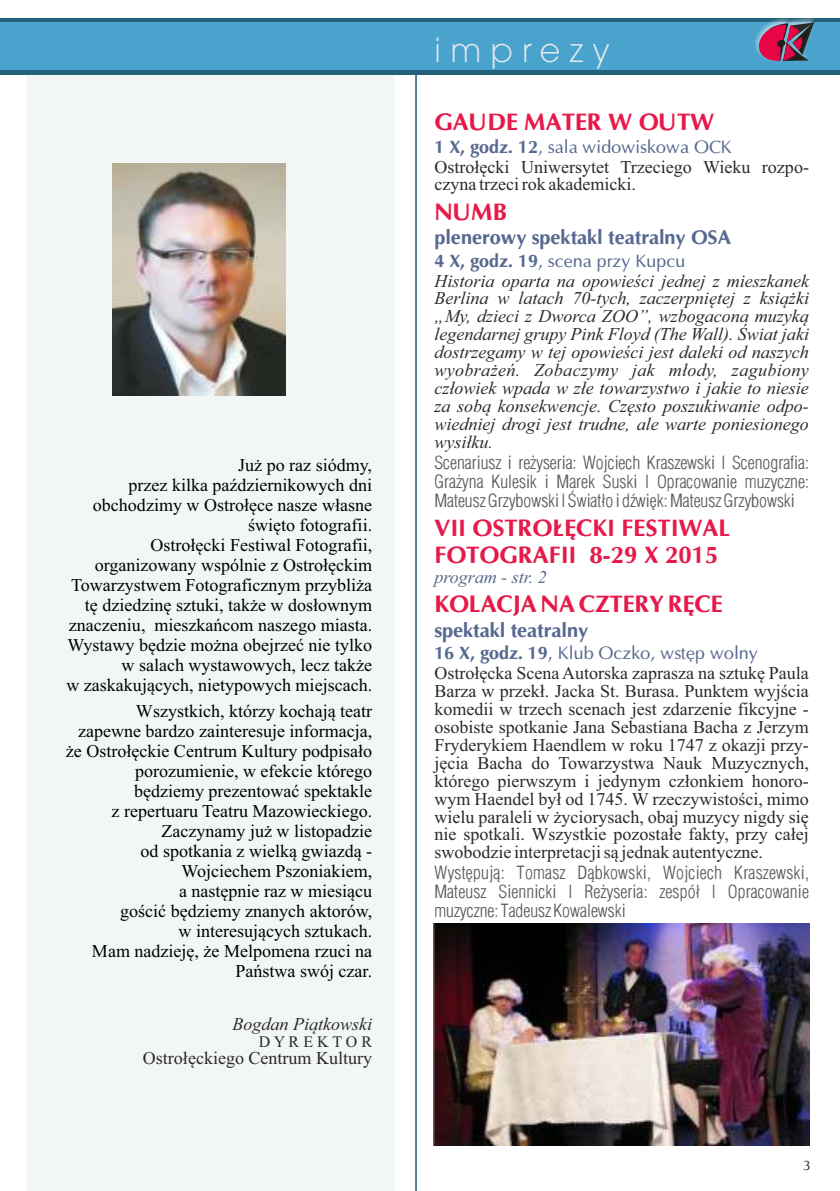
<style>
.page{position:relative;width:840px;height:1191px;background:#fff}
.page>*{position:absolute;margin:0;border:0;box-sizing:border-box;transform-origin:0 0}
.t1{font:32px "EFN Straight New";letter-spacing:.29em;color:#e6ebf0}
.t2{font:700 24px/26.6px "Ottawapl";color:#e61a4a}
.t3{font:700 20px "Ottawapl";color:#57698f}
.t4{font:18px/20px "Times New Roman";color:#000;text-align:right}
.t5{font:18px/18px "Times New Roman";color:#2b2929}
.t6{font:italic 18px/18px "Times New Roman";color:#2b2929;text-align:justify}
.t7{font:18px/18.8px "Switz Cond Lightpl";color:#5c5c5c;text-align:justify}
.t8{font:18px "Ottawapl";color:#57698f}
.t9{font:italic 18px "Times New Roman";color:#57698f}
.t10{font:16px "Times New Roman";color:#2b2929}
.t11{font:14px "Ottawapl";color:#2b2929}
.s1{font-weight:700}
</style>
<div class="page">
<div style="left:27px;top:18px;width:368px;height:1173px;background:#f2f7f5"></div>
<img style="left:112px;top:164px;width:173px;height:231px">
<hr style="left:415px;top:69px;width:1px;height:1122px;background:#386b87">
<div style="left:0;top:18px;width:839px;height:57px;background:#24617d"></div>
<div style="left:0;top:23px;width:839px;height:47px;background:#4aa3cc"></div>
<div style="left:753px;top:18px;width:60px;height:44px;background:#fff;opacity:.49"></div>
<svg style="left:749px;top:21px;width:65px;height:40px"></svg>
<img style="left:433px;top:923px;width:376px;height:222px">
<p class="t4" style="left:66px;top:457px;width:307px">Już po raz siódmy,<br>przez kilka październikowych dni obchodzimy w Ostrołęce nasze własne święto fotografii.<br>Ostrołęcki Festiwal Fotografii, organizowany wspólnie z Ostrołęckim Towarzystwem Fotograficznym przybliża tę dziedzinę sztuki, także w dosłownym znaczeniu, mieszkańcom naszego miasta.<br>Wystawy będzie można obejrzeć nie tylko w salach wystawowych, lecz także<br>w zaskakujących, nietypowych miejscach.</p>
<p class="t4" style="left:66px;top:703px;width:307px">Wszystkich, którzy kochają teatr<br>zapewne bardzo zainteresuje informacja, że Ostrołęckie Centrum Kultury podpisało porozumienie, w efekcie którego będziemy prezentować spektakle<br>z repertuaru Teatru Mazowieckiego.<br>Zaczynamy już w listopadzie<br>od spotkania z wielką gwiazdą -<br>Wojciechem Pszoniakiem,<br>a następnie raz w miesiącu<br>gościć będziemy znanych aktorów,<br>w interesujących sztukach.<br>Mam nadzieję, że Melpomena rzuci na<br>Państwa swój czar.</p>
<p class="t6" style="left:232px;top:1017px;width:141px">Bogdan Piątkowski</p>
<p class="t10" style="left:258px;top:1035px;width:115px">D Y R E K T O R</p>
<p class="t5" style="left:143px;top:1051px;width:230px">Ostrołęckiego Centrum Kultury</p>
<h1 class="t1" style="left:434px;top:38px;width:176px">imprezy</h1>
<h2 class="t2" style="left:434px;top:111px;width:281px">GAUDE MATER W OUTW</h2>
<p class="t8" style="left:434px;top:139px;width:299px"><span class="s1">1 X, godz. 12</span>, sala widowiskowa OCK</p>
<p class="t5" style="left:434px;top:159px;width:376px">Ostrołęcki Uniwersytet Trzeciego Wieku rozpo&shy;czyna trzeci rok akademicki.</p>
<h2 class="t2" style="left:434px;top:201px;width:74px">NUMB</h2>
<p class="t3" style="left:434px;top:229px;width:298px">plenerowy spektakl teatralny OSA</p>
<p class="t8" style="left:434px;top:253px;width:252px"><span class="s1">4 X, godz. 19</span>, scena przy Kupcu</p>
<p class="t6" style="left:434px;top:273px;width:376px">Historia oparta na opowieści jednej z mieszkanek Berlina w latach 70-tych, zaczerpniętej z książki „My, dzieci z Dworca ZOO”, wzbogacona muzyką legendarnej grupy Pink Floyd (The Wall). Świat jaki dostrzegamy w tej opowieści jest daleki od naszych wyobrażeń. Zobaczymy jak młody, zagubiony człowiek wpada w złe towarzystwo i jakie to niesie za sobą konsekwencje. Często poszukiwanie odpo&shy;wiedniej drogi jest trudne, ale warte poniesionego wysiłku.</p>
<p class="t7" style="left:434px;top:454px;width:376px">Scenariusz i reżyseria: Wojciech Kraszewski l Scenografia:<br>Grażyna Kulesik i Marek Suski l Opracowanie muzyczne:<br>Mateusz Grzybowski l Światło i dźwięk: Mateusz Grzybowski</p>
<h2 class="t2" style="left:434px;top:517px;width:297px">VII OSTROŁĘCKI FESTIWAL<br>FOTOGRAFII 8-29 X 2015</h2>
<p class="t9" style="left:434px;top:570px;width:114px">program - str. 2</p>
<h2 class="t2" style="left:434px;top:593px;width:290px">KOLACJA NA CZTERY RĘCE</h2>
<p class="t3" style="left:434px;top:621px;width:155px">spektakl teatralny</p>
<p class="t8" style="left:434px;top:645px;width:325px"><span class="s1">16 X, godz. 19</span>, Klub Oczko, wstęp wolny</p>
<p class="t5" style="left:434px;top:665px;width:376px;text-align:justify">Ostrołęcka Scena Autorska zaprasza na sztukę Paula Barza w przekł. Jacka St. Burasa. Punktem wyjścia komedii w trzech scenach jest zdarzenie fikcyjne - osobiste spotkanie Jana Sebastiana Bacha z Jerzym Fryderykiem Haendlem w roku 1747 z okazji przy&shy;jęcia Bacha do Towarzystwa Nauk Muzycznych, którego pierwszym i jedynym członkiem honoro&shy;wym Haendel był od 1745. W rzeczywistości, mimo wielu paraleli w życiorysach, obaj muzycy nigdy się nie spotkali. Wszystkie pozostałe fakty, przy całej swobodzie interpretacji są jednak autentyczne.</p>
<p class="t7" style="left:434px;top:864px;width:376px">Występują: Tomasz Dąbkowski, Wojciech Kraszewski, Mateusz Siennicki l Reżyseria: zespół l Opracowanie muzyczne: Tadeusz Kowalewski</p>
<p class="t11" style="left:802px;top:1158px;width:9px">3</p>
</div>
